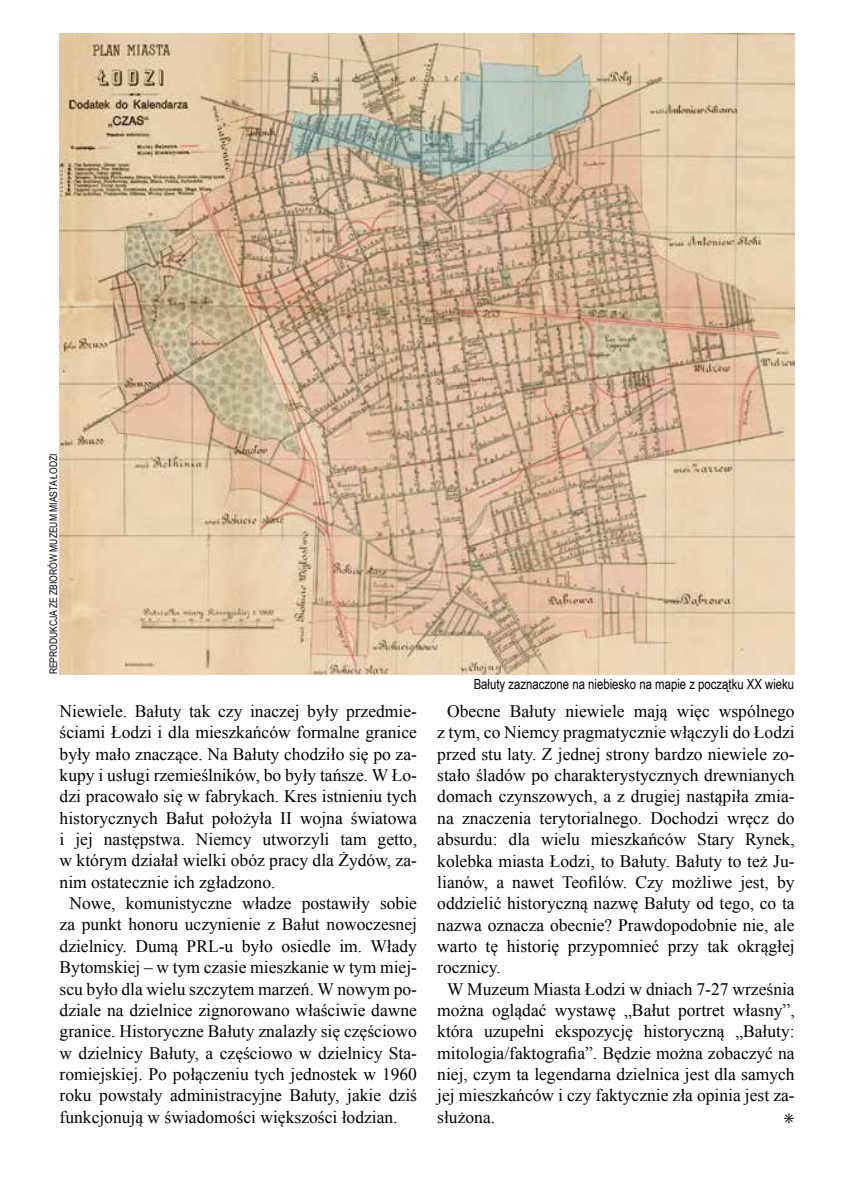
<style>
.page{position:relative;width:844px;height:1191px;background:#fff}
.page>*{position:absolute;margin:0;border:0;box-sizing:border-box;transform-origin:0 0}
.t1{font:17.5px "Times New Roman";color:#000}
.t2{font:17.5px "Minion Pro";color:#000}
.t3{font:14px "Arial Narrow";color:#000}
.t4{font:10.5px "Arial Narrow";color:#000}
</style>
<div class="page">
<img style="left:60px;top:33px;width:734px;height:641px">
<p class="t4" style="left:46px;top:674px;width:222px;rotate:-90deg">REPRODUKCJA ZE ZBIORÓW MUZEUM MIASTA ŁODZI</p>
<p class="t1" style="left:60px;top:699px;width:359px">Niewiele. Bałuty tak czy inaczej były przedmie-</p>
<p class="t1" style="left:60px;top:721px;width:359px">ściami Łodzi i dla mieszkańców formalne granice</p>
<p class="t1" style="left:60px;top:742px;width:359px">były mało znaczące. Na Bałuty chodziło się po za-</p>
<p class="t1" style="left:60px;top:763px;width:359px">kupy i usługi rzemieślników, bo były tańsze. W Ło-</p>
<p class="t1" style="left:60px;top:785px;width:359px">dzi pracowało się w fabrykach. Kres istnieniu tych</p>
<p class="t1" style="left:60px;top:806px;width:359px">historycznych Bałut położyła II wojna światowa</p>
<p class="t1" style="left:60px;top:827px;width:359px">i jej następstwa. Niemcy utworzyli tam getto,</p>
<p class="t1" style="left:60px;top:849px;width:359px">w którym działał wielki obóz pracy dla Żydów, za-</p>
<p class="t1" style="left:60px;top:870px;width:217px">nim ostatecznie ich zgładzono.</p>
<p class="t1" style="left:69px;top:891px;width:349px">Nowe, komunistyczne władze postawiły sobie</p>
<p class="t1" style="left:60px;top:913px;width:359px">za punkt honoru uczynienie z Bałut nowoczesnej</p>
<p class="t1" style="left:60px;top:934px;width:359px">dzielnicy. Dumą PRL-u było osiedle im. Włady</p>
<p class="t1" style="left:60px;top:955px;width:359px">Bytomskiej – w tym czasie mieszkanie w tym miej-</p>
<p class="t1" style="left:60px;top:977px;width:359px">scu było dla wielu szczytem marzeń. W nowym po-</p>
<p class="t1" style="left:60px;top:998px;width:359px">dziale na dzielnice zignorowano właściwie dawne</p>
<p class="t1" style="left:60px;top:1019px;width:359px">granice. Historyczne Bałuty znalazły się częściowo</p>
<p class="t1" style="left:60px;top:1041px;width:359px">w dzielnicy Bałuty, a częściowo w dzielnicy Sta-</p>
<p class="t1" style="left:60px;top:1062px;width:359px">romiejskiej. Po połączeniu tych jednostek w 1960</p>
<p class="t1" style="left:60px;top:1083px;width:359px">roku powstały administracyjne Bałuty, jakie dziś</p>
<p class="t1" style="left:60px;top:1105px;width:339px">funkcjonują w świadomości większości łodzian.</p>
<p class="t3" style="left:473px;top:673px;width:322px">Bałuty zaznaczone na niebiesko na mapie z początku XX wieku</p>
<p class="t1" style="left:447px;top:699px;width:349px">Obecne Bałuty niewiele mają więc wspólnego</p>
<p class="t1" style="left:437px;top:721px;width:359px">z tym, co Niemcy pragmatycznie włączyli do Łodzi</p>
<p class="t1" style="left:437px;top:742px;width:359px">przed stu laty. Z jednej strony bardzo niewiele zo-</p>
<p class="t1" style="left:437px;top:763px;width:359px">stało śladów po charakterystycznych drewnianych</p>
<p class="t1" style="left:437px;top:785px;width:359px">domach czynszowych, a z drugiej nastąpiła zmia-</p>
<p class="t1" style="left:437px;top:806px;width:359px">na znaczenia terytorialnego. Dochodzi wręcz do</p>
<p class="t1" style="left:437px;top:827px;width:359px">absurdu: dla wielu mieszkańców Stary Rynek,</p>
<p class="t1" style="left:437px;top:849px;width:359px">kolebka miasta Łodzi, to Bałuty. Bałuty to też Ju-</p>
<p class="t1" style="left:437px;top:870px;width:359px">lianów, a nawet Teofilów. Czy możliwe jest, by</p>
<p class="t1" style="left:437px;top:891px;width:359px">oddzielić historyczną nazwę Bałuty od tego, co ta</p>
<p class="t1" style="left:437px;top:913px;width:359px">nazwa oznacza obecnie? Prawdopodobnie nie, ale</p>
<p class="t1" style="left:437px;top:934px;width:359px">warto tę historię przypomnieć przy tak okrągłej</p>
<p class="t1" style="left:437px;top:955px;width:65px">rocznicy.</p>
<p class="t1" style="left:447px;top:977px;width:349px">W Muzeum Miasta Łodzi w dniach 7-27 września</p>
<p class="t1" style="left:437px;top:998px;width:359px">można oglądać wystawę „Bałut portret własny”,</p>
<p class="t1" style="left:437px;top:1019px;width:359px">która uzupełni ekspozycję historyczną „Bałuty:</p>
<p class="t1" style="left:437px;top:1041px;width:359px">mitologia/faktografia”. Będzie można zobaczyć na</p>
<p class="t1" style="left:437px;top:1062px;width:359px">niej, czym ta legendarna dzielnica jest dla samych</p>
<p class="t1" style="left:437px;top:1083px;width:359px">jej mieszkańców i czy faktycznie zła opinia jest za-</p>
<p class="t1" style="left:437px;top:1105px;width:59px">służona.</p>
<p class="t2" style="left:783px;top:1105px;width:13px">✳</p>
</div>
